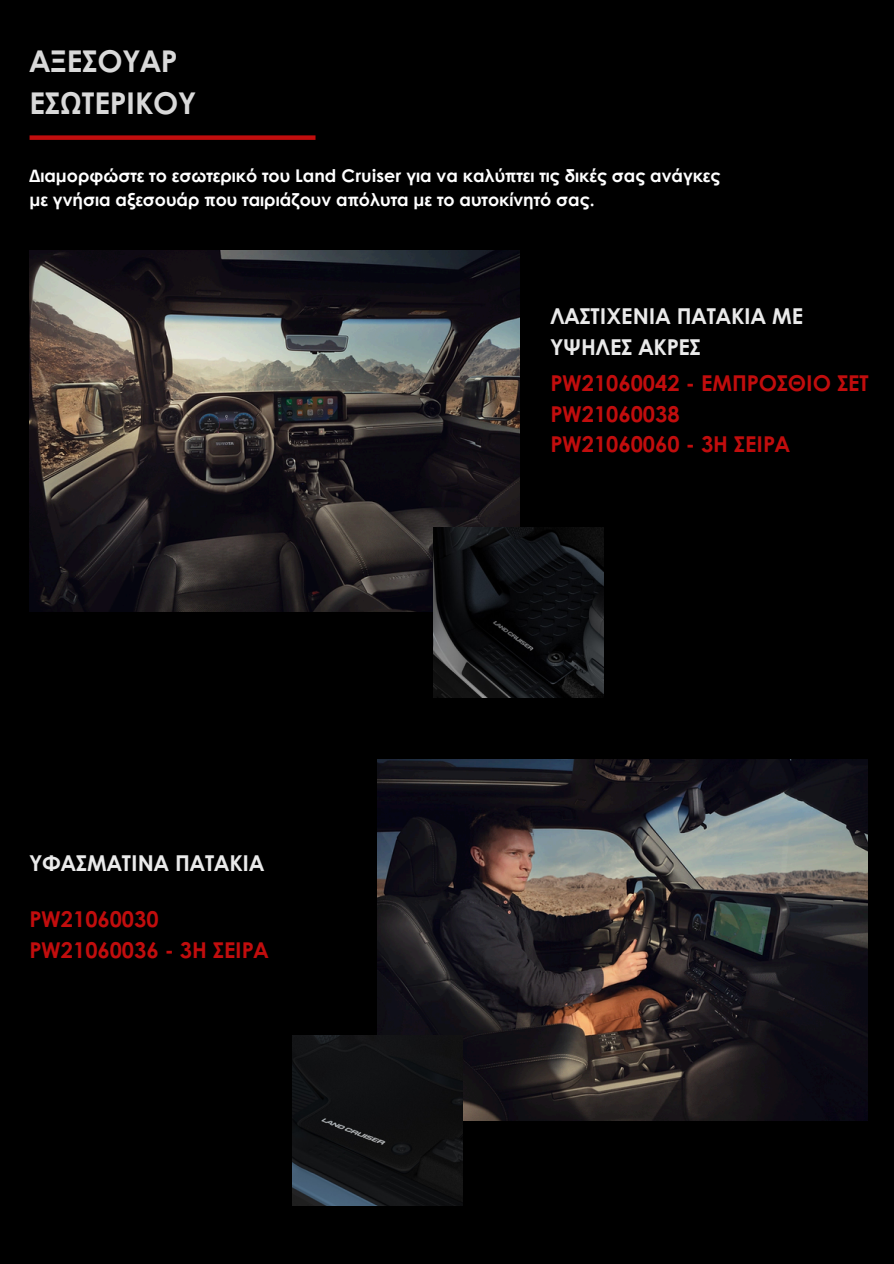
<style>
.page{position:relative;width:894px;height:1264px;background:#fff}
.page>*{position:absolute;margin:0;border:0;box-sizing:border-box;transform-origin:0 0}
.t1{font:700 30px/41.7px "Century Gothic";color:#d9d9d9}
.t2{font:700 21.9px/30.3px "Century Gothic";color:#eaeaea}
.t3{font:700 21.75px/30.3px "Century Gothic";color:#c10d0d}
.t4{font:700 17.55px "Century Gothic";color:#fff}
</style>
<div class="page">
<div style="left:0;top:0;width:893px;height:1263px;background:#000"></div>
<div style="left:30px;top:135px;width:285px;height:5px;background:#c10d0d"></div>
<img style="left:30px;top:251px;width:489px;height:361px">
<img style="left:433px;top:527px;width:170px;height:170px">
<img style="left:377px;top:759px;width:490px;height:361px">
<img style="left:292px;top:1035px;width:170px;height:170px">
<p class="t1" style="left:30px;top:39px;width:168px">ΑΞΕΣΟΥΑΡ<br>ΕΣΩΤΕΡΙΚΟΥ</p>
<h2 class="t4" style="left:30px;top:163px;width:692px">Διαμορφώστε το εσωτερικό του Land Cruiser για να καλύπτει τις δικές σας ανάγκες</h2>
<p class="t4" style="left:30px;top:186px;width:566px">με γνήσια αξεσουάρ που ταιριάζουν απόλυτα με το αυτοκίνητό σας.</p>
<h2 class="t2" style="left:550px;top:300px;width:254px">ΛΑΣΤΙΧΕΝΙΑ ΠΑΤΑΚΙΑ ΜΕ<br>ΥΨΗΛΕΣ ΑΚΡΕΣ</h2>
<h2 class="t2" style="left:30px;top:847px;width:236px">ΥΦΑΣΜΑΤΙΝΑ ΠΑΤΑΚΙΑ</h2>
<p class="t3" style="left:30px;top:903px;width:240px">PW21060030<br>PW21060036 - 3Η ΣΕΙΡΑ</p>
<h2 class="t3" style="left:550px;top:367px;width:320px">PW21060042 - ΕΜΠΡΟΣΘΙΟ ΣΕΤ<br>PW21060038<br>PW21060060 - 3Η ΣΕΙΡΑ</h2>
</div>
